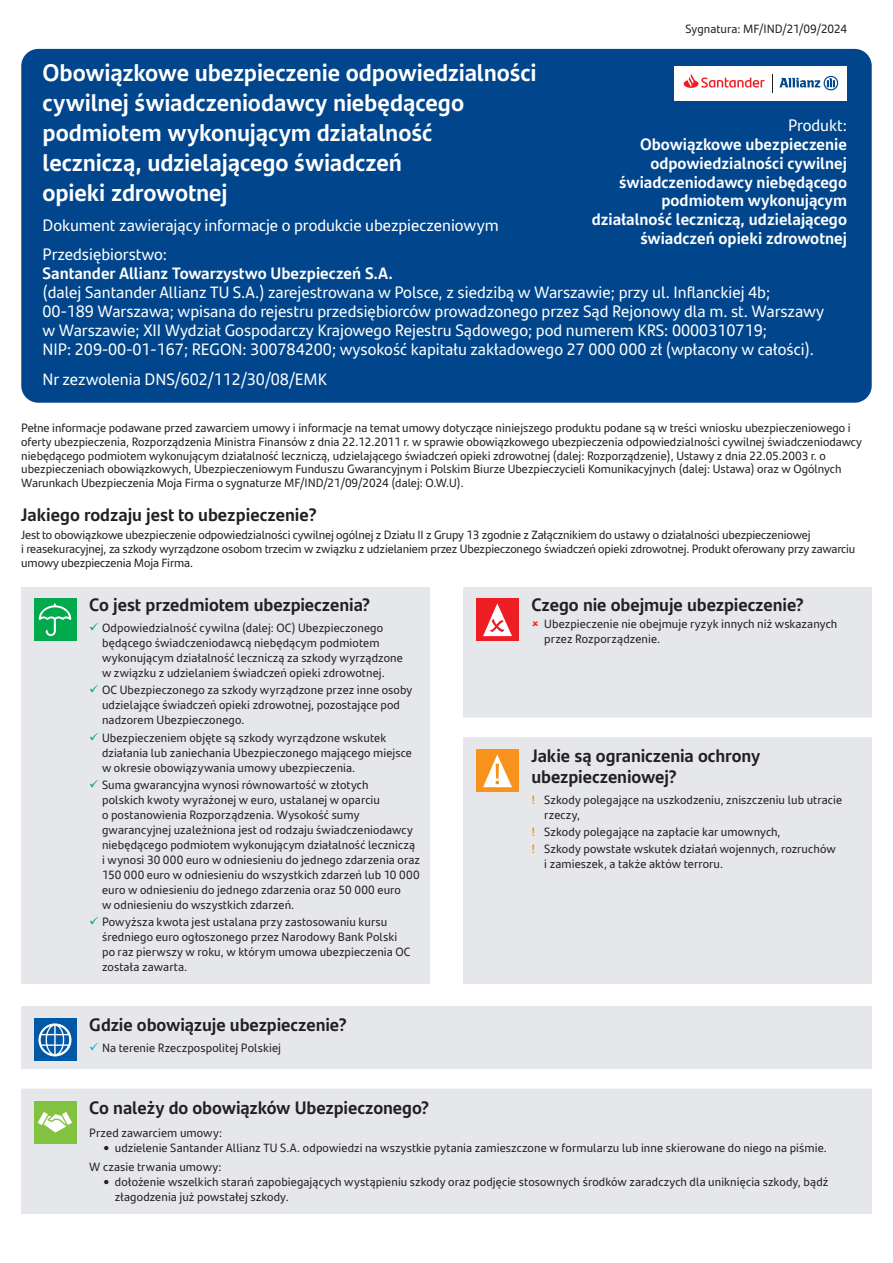
<style>
.page{position:relative;width:893px;height:1263px;background:#fff}
.page>*{position:absolute;margin:0;border:0;box-sizing:border-box;transform-origin:0 0}
.t1{font:700 24px/30px "Santander Text";letter-spacing:-.005em;color:#fff}
.t2{font:700 18px/20.7px "Santander Text";letter-spacing:-.005em;color:#231f20}
.t3{font:16.5px/19px "Santander Text";color:#fff}
.t4{font:700 16.5px/18.9px "Santander Text";color:#fff;text-align:right}
.t5{font:12px/15px "Santander Text";letter-spacing:.005em;color:#231f20}
.s1{font-weight:700;color:#f7931d}
.s2{font-size:21px}
</style>
<div class="page">
<div style="left:21px;top:587px;width:408px;height:397px;background:#e6e7ea"></div>
<div style="left:34px;top:598px;width:43px;height:43px;background:#00aa4d"></div>
<svg style="left:39px;top:603px;width:32px;height:33px"></svg>
<div style="left:463px;top:587px;width:409px;height:396px;background:#e6e7ea"></div>
<div style="left:455px;top:718px;width:425px;height:19px;background:#fff"></div>
<div style="left:476px;top:598px;width:43px;height:43px;background:#ee1d23"></div>
<svg style="left:483px;top:603px;width:29px;height:33px"></svg>
<div style="left:476px;top:750px;width:43px;height:42px;background:#f7931d"></div>
<svg style="left:483px;top:754px;width:29px;height:33px"></svg>
<hr style="left:496px;top:764px;width:3px;height:14px;background:#f7931d">
<div style="left:21px;top:1007px;width:851px;height:207px;background:#e6e7ea"></div>
<div style="left:13px;top:1069px;width:867px;height:19px;background:#fff"></div>
<div style="left:34px;top:1018px;width:43px;height:43px;background:#0158a6"></div>
<svg style="left:38px;top:1023px;width:33px;height:33px"></svg>
<div style="left:34px;top:1101px;width:43px;height:42px;background:#81c340"></div>
<svg style="left:38px;top:1112px;width:34px;height:20px"></svg>
<div style="left:21px;top:49px;width:851px;height:354px;background:#01468c;border-radius:17px"></div>
<div style="left:675px;top:66px;width:172px;height:34px;background:#fff"></div>
<svg style="left:779px;top:76px;width:59px;height:14px"></svg>
<svg style="left:684px;top:74px;width:80px;height:14px"></svg>
<svg style="left:772px;top:74px;width:1px;height:19px"></svg>
<p class="t5" style="left:685px;top:21px;width:163px">Sygnatura: MF/IND/21/09/2024</p>
<h1 class="t1" style="left:43px;top:56px;width:495px">Obowiązkowe ubezpieczenie odpowiedzialności cywilnej świadczeniodawcy niebędącego podmiotem wykonującym działalność leczniczą, udzielającego świadczeń<br>opieki zdrowotnej</h1>
<h3 class="t3" style="left:43px;top:210px;width:458px;line-height:29.4px">Dokument zawierający informacje o produkcie ubezpieczeniowym<br>Przedsiębiorstwo:</h3>
<h3 class="t4" style="left:43px;top:263px;width:352px">Santander Allianz Towarzystwo Ubezpieczeń S.A.</h3>
<p class="t3" style="left:43px;top:282px;width:783px">(dalej Santander Allianz TU S.A.) zarejestrowana w Polsce, z siedzibą w Warszawie; przy ul. Inflanckiej 4b; 00-189 Warszawa; wpisana do rejestru przedsiębiorców prowadzonego przez Sąd Rejonowy dla m. st. Warszawy w Warszawie; XII Wydział Gospodarczy Krajowego Rejestru Sądowego; pod numerem KRS: 0000310719;<br>NIP: 209-00-01-167; REGON: 300784200; wysokość kapitału zakładowego 27 000 000 zł (wpłacony w całości).</p>
<h3 class="t3" style="left:43px;top:369px;width:286px">Nr zezwolenia DNS/602/112/30/08/EMK</h3>
<h3 class="t3" style="left:788px;top:114px;width:60px">Produkt:</h3>
<h3 class="t4" style="left:592px;top:133px;width:257px">Obowiązkowe ubezpieczenie odpowiedzialności cywilnej świadczeniodawcy niebędącego podmiotem wykonującym działalność leczniczą, udzielającego świadczeń opieki zdrowotnej</h3>
<p class="t5" style="left:21px;top:420px;width:842px;line-height:13.8px">Pełne informacje podawane przed zawarciem umowy i informacje na temat umowy dotyczące niniejszego produktu podane są w treści wniosku ubezpieczeniowego i oferty ubezpieczenia, Rozporządzenia Ministra Finansów z dnia 22.12.2011 r. w sprawie obowiązkowego ubezpieczenia odpowiedzialności cywilnej świadczeniodawcy niebędącego podmiotem wykonującym działalność leczniczą, udzielającego świadczeń opieki zdrowotnej (dalej: Rozporządzenie), Ustawy z dnia 22.05.2003 r. o ubezpieczeniach obowiązkowych, Ubezpieczeniowym Funduszu Gwarancyjnym i Polskim Biurze Ubezpieczycieli Komunikacyjnych (dalej: Ustawa) oraz w Ogólnych Warunkach Ubezpieczenia Moja Firma o sygnaturze MF/IND/21/09/2024 (dalej: O.W.U).</p>
<h2 class="t2" style="left:21px;top:503px;width:297px">Jakiego rodzaju jest to ubezpieczenie?</h2>
<p class="t5" style="left:21px;top:527px;width:836px;line-height:13.8px">Jest to obowiązkowe ubezpieczenie odpowiedzialności cywilnej ogólnej z Działu II z Grupy 13 zgodnie z Załącznikiem do ustawy o działalności ubezpieczeniowej<br>i reasekuracyjnej, za szkody wyrządzone osobom trzecim w związku z udzielaniem przez Ubezpieczonego świadczeń opieki zdrowotnej. Produkt oferowany przy zawarciu umowy ubezpieczenia Moja Firma.</p>
<h2 class="t2" style="left:89px;top:593px;width:282px">Co jest przedmiotem ubezpieczenia?</h2>
<p class="t5" style="left:102px;top:620px;width:302px">Odpowiedzialność cywilna (dalej: OC) Ubezpieczonego będącego świadczeniodawcą niebędącym podmiotem wykonującym działalność leczniczą za szkody wyrządzone w związku z udzielaniem świadczeń opieki zdrowotnej.</p>
<p class="t5" style="left:102px;top:682px;width:312px">OC Ubezpieczonego za szkody wyrządzone przez inne osoby udzielające świadczeń opieki zdrowotnej, pozostające pod nadzorem Ubezpieczonego.</p>
<p class="t5" style="left:102px;top:729px;width:311px">Ubezpieczeniem objęte są szkody wyrządzone wskutek działania lub zaniechania Ubezpieczonego mającego miejsce w okresie obowiązywania umowy ubezpieczenia.</p>
<p class="t5" style="left:102px;top:776px;width:319px">Suma gwarancyjna wynosi równowartość w złotych<br>polskich kwoty wyrażonej w euro, ustalanej w oparciu<br>o postanowienia Rozporządzenia. Wysokość sumy gwarancyjnej uzależniona jest od rodzaju świadczeniodawcy niebędącego podmiotem wykonującym działalność leczniczą i wynosi 30 000 euro w odniesieniu do jednego zdarzenia oraz 150 000 euro w odniesieniu do wszystkich zdarzeń lub 10 000 euro w odniesieniu do jednego zdarzenia oraz 50 000 euro<br>w odniesieniu do wszystkich zdarzeń.</p>
<p class="t5" style="left:102px;top:913px;width:310px">Powyższa kwota jest ustalana przy zastosowaniu kursu średniego euro ogłoszonego przez Narodowy Bank Polski po raz pierwszy w roku, w którym umowa ubezpieczenia OC została zawarta.</p>
<h2 class="t2" style="left:89px;top:1013px;width:259px">Gdzie obowiązuje ubezpieczenie?</h2>
<p class="t5" style="left:102px;top:1040px;width:181px">Na terenie Rzeczpospolitej Polskiej</p>
<h2 class="t2" style="left:531px;top:593px;width:274px">Czego nie obejmuje ubezpieczenie?</h2>
<p class="t5" style="left:544px;top:616px;width:295px">Ubezpieczenie nie obejmuje ryzyk innych niż wskazanych przez Rozporządzenie.</p>
<h2 class="t2" style="left:531px;top:744px;width:230px">Jakie są ograniczenia ochrony ubezpieczeniowej?</h2>
<p class="t5" style="left:544px;top:792px;width:299px;text-indent:-13px"><span class="s1">!</span> Szkody polegające na uszkodzeniu, zniszczeniu lub utracie rzeczy,</p>
<p class="t5" style="left:531px;top:823px;width:306px;line-height:17.1px"><span class="s1">!</span> Szkody polegające na zapłacie kar umownych,<br><span class="s1">!</span> Szkody powstałe wskutek działań wojennych, rozruchów</p>
<p class="t5" style="left:544px;top:856px;width:180px">i zamieszek, a także aktów terroru.</p>
<h2 class="t2" style="left:89px;top:1096px;width:341px">Co należy do obowiązków Ubezpieczonego?</h2>
<p class="t5" style="left:89px;top:1125px;width:134px">Przed zawarciem umowy:</p>
<p class="t5" style="left:89px;top:1138px;width:739px;line-height:19.2px;text-indent:13px"><span class="s2">•</span> udzielenie Santander Allianz TU S.A. odpowiedzi na wszystkie pytania zamieszczone w formularzu lub inne skierowane do niego na piśmie.<br>W czasie trwania umowy:</p>
<p class="t5" style="left:115px;top:1174px;width:715px;text-indent:-13px"><span class="s2">•</span> dołożenie wszelkich starań zapobiegających wystąpieniu szkody oraz podjęcie stosownych środków zaradczych dla uniknięcia szkody, bądź złagodzenia już powstałej szkody.</p>
</div>
